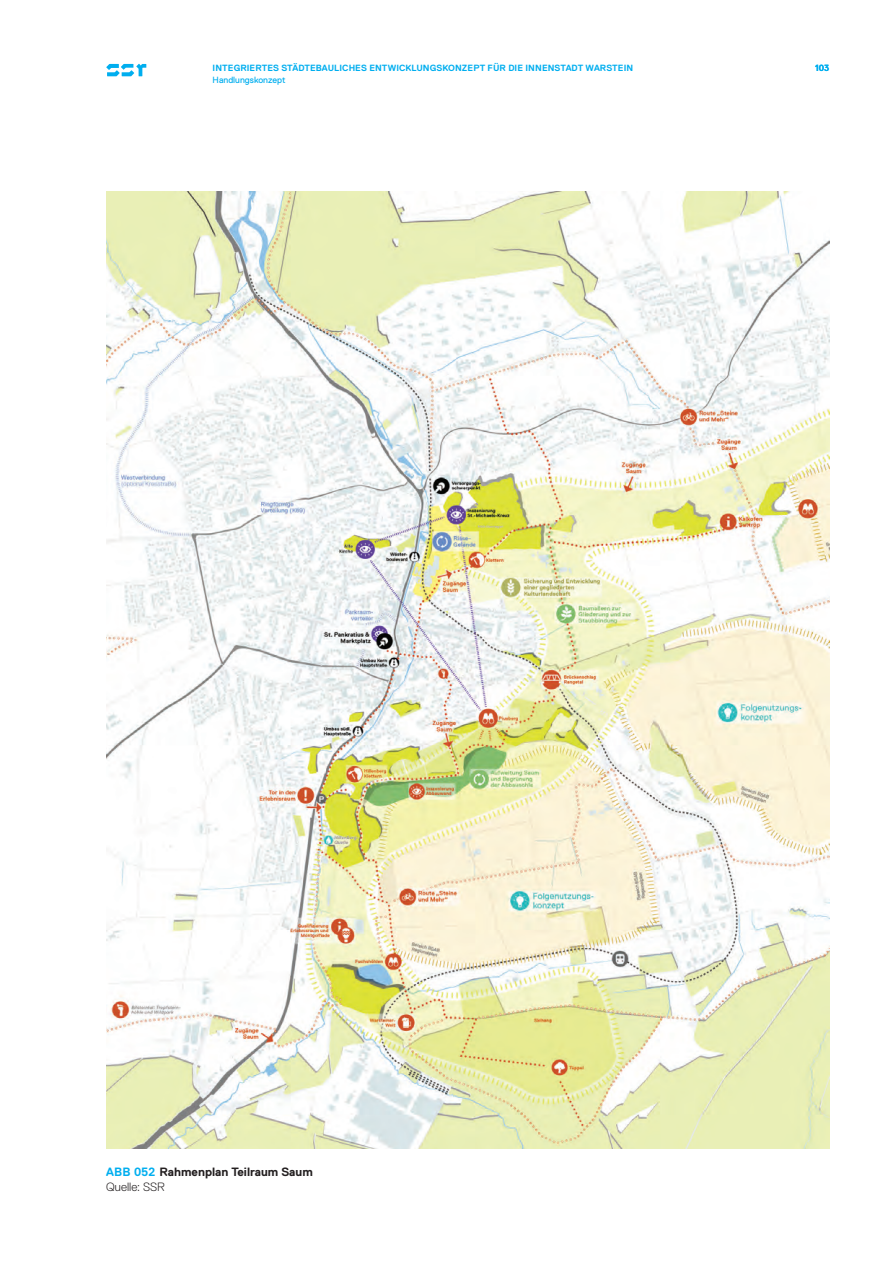
<style>
.page{position:relative;width:893px;height:1263px;background:#fff}
.page>*{position:absolute;margin:0;border:0;box-sizing:border-box;transform-origin:0 0}
.t1{font:700 12px/14.2px "Replica Pro";color:#231f20}
.t2{font:700 9px "Replica Pro";letter-spacing:.01em;color:#00aeef}
.t3{font:9px "Replica Pro";color:#00aeef}
.s1{color:#00aeef}
.s2{font-weight:300}
</style>
<div class="page">
<svg style="left:106px;top:64px;width:40px;height:12px"></svg>
<img style="left:106px;top:191px;width:723px;height:957px">
<p class="t2" style="left:213px;top:63px;width:422px">INTEGRI ERTES STÄDTEBAULICHES ENTWICKLUNGSKONZEPT FÜR DI E INNENSTADT WARSTEI N</p>
<p class="t2" style="left:815px;top:63px;width:16px">103</p>
<p class="t3" style="left:213px;top:75px;width:74px">Handlungskonzept</p>
<h1 class="t1" style="left:106px;top:1165px;width:208px"><span class="s1">ABB 052</span> RAHMENPLAN TEILRAUM SAUM<br><span class="s2">Quelle: SSR</span></h1>
</div>
